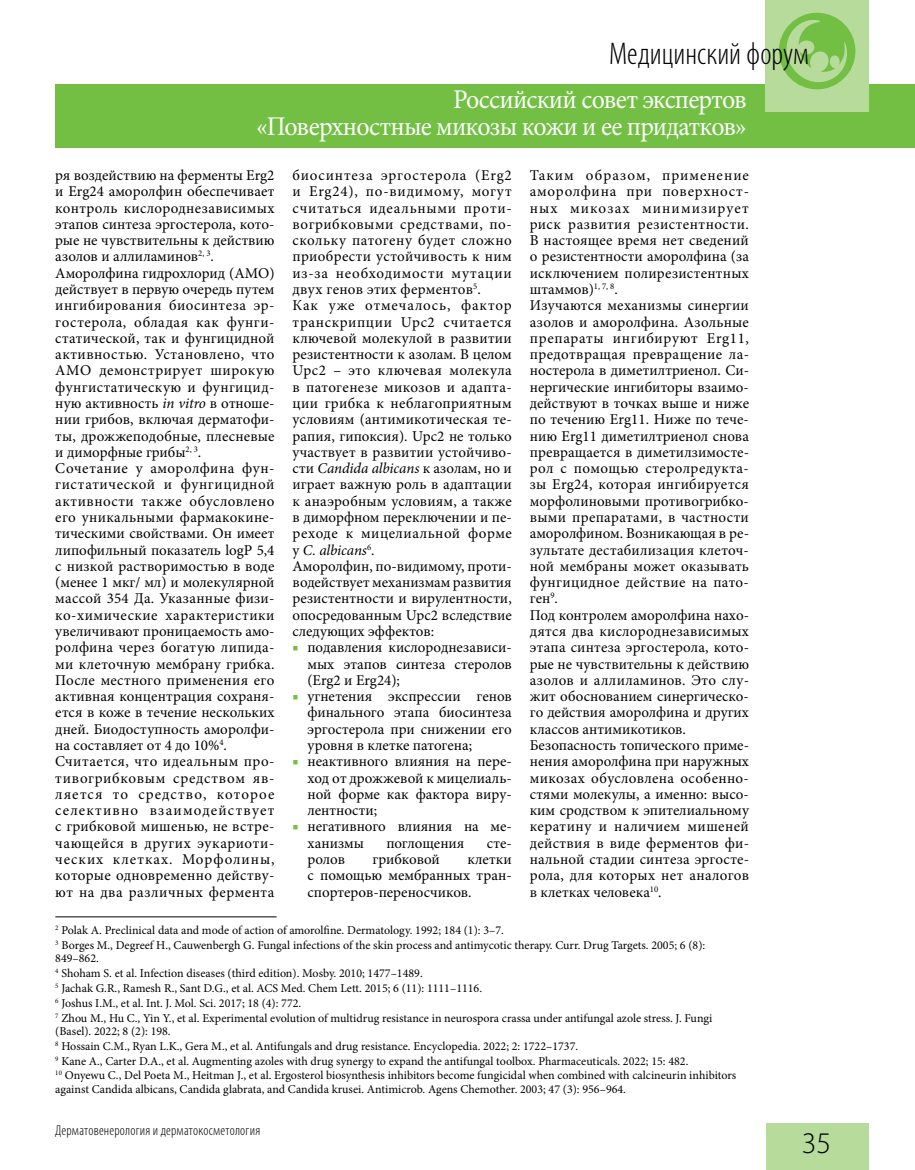
<style>
.page{position:relative;width:915px;height:1170px;background:#fff}
.page>*{position:absolute;margin:0;border:0;box-sizing:border-box;transform-origin:0 0}
.t1{font:300 condensed 31.5px "Myriad Pro";color:#000}
.t2{font:300 30px "Myriad Pro";color:#000}
.t3{font:27px/27px "Minion Pro";letter-spacing:-.03em;color:#fff;text-align:right;scale:.96 1}
.t4{font:15px/16.4px "Minion Pro";letter-spacing:.015em;color:#000}
.t5{font:15px "Minion Pro";letter-spacing:-.005em;color:#000}
.t6{font:300 condensed 14.25px "Myriad Pro";letter-spacing:.015em;color:#000}
.t7{font:12px/14.9px "Minion Pro";color:#000}
.s1{font-style:italic}
.s2{color:#72bf44}
</style>
<div class="page">
<div style="left:55px;top:84px;width:859px;height:63px;background:#72bf44"></div>
<div style="left:765px;top:1123px;width:102px;height:46px;background:#b7db9b"></div>
<div style="left:764px;top:0;width:103px;height:111px;background:#b7db9b"></div>
<div style="left:778px;top:13px;width:77px;height:76px;background:#72bf44;border-radius:50%"></div>
<svg style="left:784px;top:20px;width:63px;height:63px"></svg>
<hr style="left:55px;top:916px;width:221px;height:1px;background:#000">
<h1 class="t1" style="left:608px;top:35px;width:201px">Медицинский форум</h1>
<h3 class="t3" style="left:256px;top:86px;width:512px">Российский совет экспертов<br>«Поверхностные микозы кожи и ее придатков»</h3>
<p class="t4" style="left:55px;top:167px;width:221px">ря воздействию на ферменты Erg2 и Erg24 аморолфин обеспечивает контроль кислороднезависимых этапов синтеза эргостерола, кото&shy;рые не чувствительны к действию азолов и аллиламинов<sup>2,</sup> <sup>3</sup>.<br>Аморолфина гидрохлорид (АМО) действует в первую очередь путем ингибирования биосинтеза эр&shy;гостерола, обладая как фунги&shy;статической, так и фунгицидной активностью. Установлено, что<br>АМО демонстрирует широкую фунгистатическую и фунгицид&shy;ную активность <span class="s1">in vitro</span> в отноше&shy;нии грибов, включая дерматофи&shy;ты, дрожжеподобные, плесневые и диморфные грибы<sup>2,</sup> <sup>3</sup>.<br>Сочетание у аморолфина фун&shy;гистатической и фунгицидной активности также обусловлено его уникальными фармакокине&shy;тическими свойствами. Он имеет липофильный показатель logP 5,4 с низкой растворимостью в воде (менее 1 мкг/ мл) и молекулярной массой 354 Да. Указанные физи&shy;ко-химические характеристики увеличивают проницаемость амо&shy;ролфина через богатую липида&shy;ми клеточную мембрану грибка.<br>После местного применения его активная концентрация сохраня&shy;ется в коже в течение нескольких дней. Биодоступность аморолфи&shy;на составляет от 4 до 10%<sup>4</sup>.<br>Считается, что идеальным про&shy;тивогрибковым средством яв&shy;ляется то средство, которое селективно взаимодействует с грибковой мишенью, не встре&shy;чающейся в других эукариоти&shy;ческих клетках. Морфолины, которые одновременно действу&shy;ют на два различных фермента</p>
<p class="t4" style="left:292px;top:167px;width:221px">биосинтеза эргостерола (Erg2 и Erg24), по-видимому, могут считаться идеальными проти&shy;вогрибковыми средствами, по&shy;скольку патогену будет сложно приобрести устойчивость к ним из-за необходимости мутации двух генов этих ферментов<sup>5</sup>.<br>Как уже отмечалось, фактор транскрипции Upc2 считается ключевой молекулой в развитии резистентности к азолам. В целом<br>Upc2 – это ключевая молекула в патогенезе микозов и адапта&shy;ции грибка к неблагоприятным условиям (антимикотическая те&shy;рапия, гипоксия). Upc2 не только участвует в развитии устойчиво&shy;сти <span class="s1">Candida albicans</span> к азолам, но и играет важную роль в адаптации к анаэробным условиям, а также в диморфном переключении и пе&shy;реходе к мицелиальной форме у <span class="s1">C. albicans</span><sup>6</sup>.<br>Аморолфин, по-видимому, проти&shy;водействует механизмам развития резистентности и вирулентности, опосредованным Upc2 вследствие следующих эффектов:</p>
<p class="t4" style="left:307px;top:639px;width:206px;text-align:justify;text-indent:-15px"><span class="s2">■</span> подавления кислороднезависи&shy;мых этапов синтеза стеролов (Erg2 и Erg24);</p>
<p class="t4" style="left:307px;top:688px;width:206px;text-align:justify;text-indent:-15px"><span class="s2">■</span> угнетения экспрессии генов финального этапа биосинтеза эргостерола при снижении его уровня в клетке патогена;</p>
<p class="t4" style="left:307px;top:753px;width:206px;text-align:justify;text-indent:-15px"><span class="s2">■</span> неактивного влияния на пере&shy;ход от дрожжевой к мицелиаль&shy;ной форме как фактора виру&shy;лентности;</p>
<p class="t4" style="left:307px;top:818px;width:206px;text-indent:-15px"><span class="s2">■</span> негативного влияния на ме&shy;ханизмы</p>
<p class="t5" style="left:386px;top:832px;width:80px">поглощения</p>
<p class="t4" style="left:486px;top:834px;width:26px">сте-</p>
<p class="t4" style="left:307px;top:851px;width:39px">ролов</p>
<p class="t5" style="left:372px;top:849px;width:69px">грибковой</p>
<p class="t4" style="left:307px;top:851px;width:206px;text-align:justify;text-indent:160px">клетки с помощью мембранных тран&shy;спортеров-переносчиков.</p>
<p class="t4" style="left:529px;top:167px;width:221px">Таким образом, применение аморолфина при поверхност&shy;ных микозах минимизирует риск развития резистентности.<br>В настоящее время нет сведений о резистентности аморолфина (за исключением полирезистентных штаммов)<sup>1,</sup> <sup>7,</sup> <sup>8</sup>.<br>Изучаются механизмы синергии азолов и аморолфина. Азольные препараты ингибируют Erg11, предотвращая превращение ла&shy;ностерола в диметилтриенол. Си&shy;нергические ингибиторы взаимо&shy;действуют в точках выше и ниже по течению Erg11. Ниже по тече&shy;нию Erg11 диметилтриенол снова превращается в диметилзимосте&shy;рол с помощью стеролредукта&shy;зы Erg24, которая ингибируется морфолиновыми противогрибко&shy;выми препаратами, в частности аморолфином. Возникающая в ре&shy;зультате дестабилизация клеточ&shy;ной мембраны может оказывать фунгицидное действие на пато&shy;ген<sup>9</sup>.<br>Под контролем аморолфина нахо&shy;дятся два кислороднезависимых этапа синтеза эргостерола, кото&shy;рые не чувствительны к действию азолов и аллиламинов. Это слу&shy;жит обоснованием синергическо&shy;го действия аморолфина и других классов антимикотиков.<br>Безопасность топического приме&shy;нения аморолфина при наружных микозах обусловлена особенно&shy;стями молекулы, а именно: высо&shy;ким сродством к эпителиальному кератину и наличием мишеней действия в виде ферментов фи&shy;нальной стадии синтеза эргосте&shy;рола, для которых нет аналогов в клетках человека<sup>10</sup>.</p>
<p class="t7" style="left:55px;top:922px;width:651px"><sup>2</sup> Polak A. Preclinical data and mode of action of amorolfine. Dermatology. 1992; 184 (1): 3–7.<br><sup>3</sup> Borges M., Degreef H., Cauwenbergh G. Fungal infections of the skin process and antimycotic therapy. Curr. Drug Targets. 2005; 6 (8):</p>
<p class="t7" style="left:55px;top:951px;width:658px">849–862.<br><sup>4</sup> Shoham S. et al. Infection diseases (third edition). Mosby. 2010; 1477–1489.<br><sup>5</sup> Jachak G.R., Ramesh R., Sant D.G., et al. ACS Med. Chem Lett. 2015; 6 (11): 1111–1116.<br><sup>6</sup> Joshus I.M., et al. Int. J. Mol. Sci. 2017; 18 (4): 772.<br><sup>7</sup> Zhou M., Hu C., Yin Y., et al. Experimental evolution of multidrug resistance in neurospora crassa under antifungal azole stress. J. Fungi</p>
<p class="t7" style="left:55px;top:1023px;width:682px">(Basel). 2022; 8 (2): 198.<br><sup>8</sup> Hossain C.M., Ryan L.K., Gera M., et al. Antifungals and drug resistance. Encyclopedia. 2022; 2: 1722–1737.<br><sup>9</sup> Kane A., Carter D.A., et al. Augmenting azoles with drug synergy to expand the antifungal toolbox. Pharmaceuticals. 2022; 15: 482.<br><sup>10</sup> Onyewu C., Del Poeta M., Heitman J., et al. Ergosterol biosynthesis inhibitors become fungicidal when combined with calcineurin inhibitors</p>
<p class="t7" style="left:55px;top:1081px;width:572px">against Candida albicans, Candida glabrata, and Candida krusei. Antimicrob. Agens Chemother. 2003; 47 (3): 956–964.</p>
<p class="t6" style="left:55px;top:1121px;width:206px">Дерматовенерология и дерматокосметология</p>
<h2 class="t2" style="left:801px;top:1126px;width:31px">35</h2>
</div>
